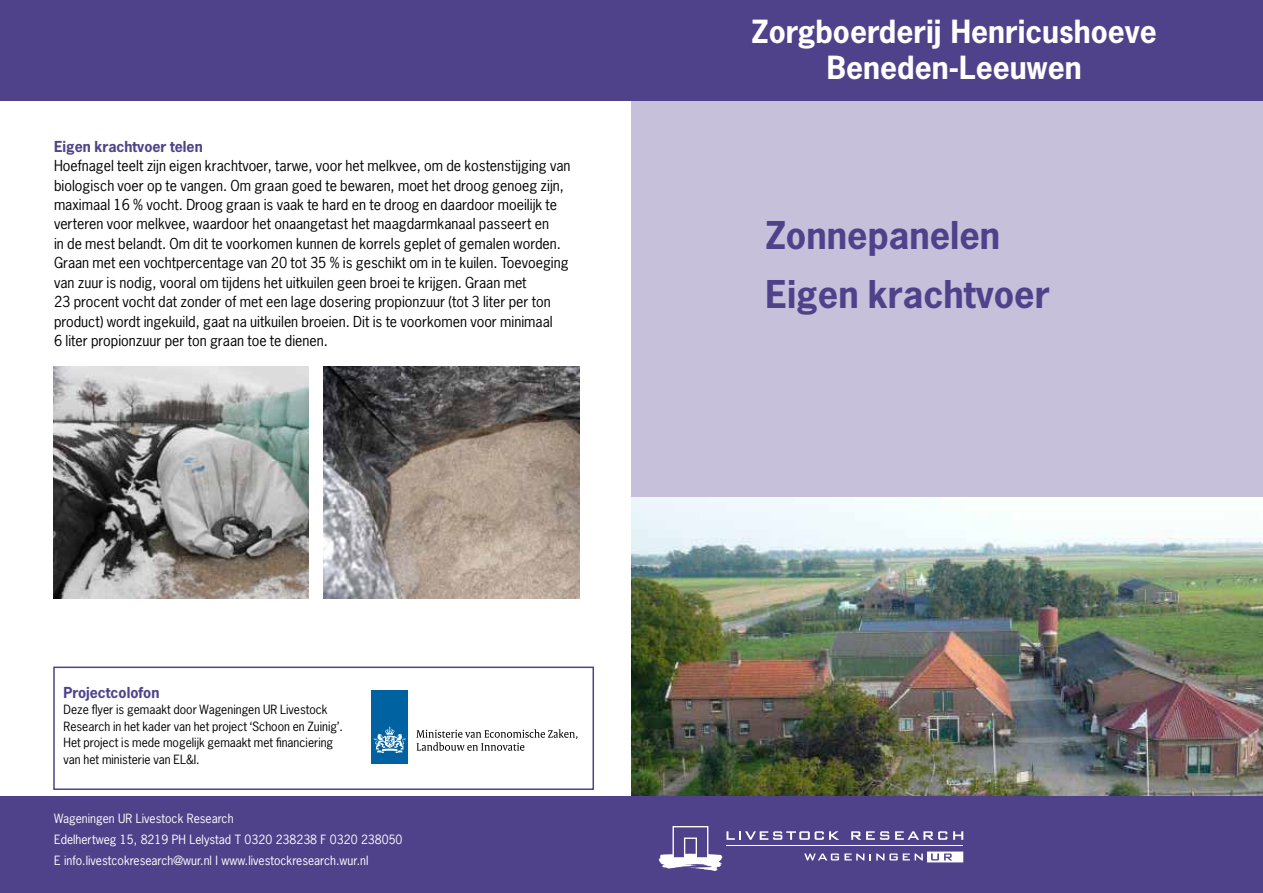
<style>
.page{position:relative;width:1263px;height:893px;background:#fff}
.page>*{position:absolute;margin:0;border:0;box-sizing:border-box;transform-origin:0 0}
.t1{font:700 36px/58.5px "News Gothic Std";color:#4f428a}
.t2{font:700 30px/36px "News Gothic Std";color:#fff;text-align:center}
.t3{font:14.25px/19.5px "News Gothic Std";color:#000}
.t4{font:700 14.25px "News Gothic Std";color:#4f428a}
.t5{font:12px/16.5px "News Gothic Std";color:#000}
.t6{font:12px/21px "News Gothic Std";color:#fff}
.s1{font-style:inherit}
</style>
<div class="page">
<div style="left:631px;top:101px;width:632px;height:399px;background:#c6c0db"></div>
<img style="left:631px;top:497px;width:632px;height:300px">
<div style="left:0;top:797px;width:1263px;height:96px;background:#4f428a"></div>
<div style="left:0;top:0;width:1263px;height:101px;background:#4f428a"></div>
<svg style="left:659px;top:826px;width:304px;height:45px"></svg>
<div style="left:53px;top:667px;width:541px;height:123px;border:2px solid #4f428a"></div>
<div style="left:371px;top:690px;width:37px;height:73px;background:#0062a1"></div>
<svg style="left:374px;top:727px;width:32px;height:26px"></svg>
<svg style="left:416px;top:729px;width:161px;height:22px"></svg>
<img style="left:53px;top:366px;width:256px;height:232px">
<img style="left:324px;top:366px;width:255px;height:232px">
<p class="t4" style="left:54px;top:137px;width:150px">Eigen krachtvoer telen</p>
<p class="t3" style="left:54px;top:156px;width:518px">Hoefnagel teelt zijn eigen krachtvoer, tarwe, voor het melkvee, om de kostenstijging van biologisch voer op te vangen. Om graan goed te bewaren, moet het droog genoeg zijn, maximaal 16 % vocht. Droog graan is vaak te hard en te droog en daardoor moeilijk te verteren voor melkvee, waardoor het onaangetast het maagdarmkanaal passeert en<br>in de mest belandt. Om dit te voorkomen kunnen de korrels geplet of gemalen worden.<br>Graan met een vochtpercentage van 20 tot 35 % is geschikt om in te kuilen. Toevoeging van zuur is nodig, vooral om tijdens het uitkuilen geen broei te krijgen. Graan met<br>23 procent vocht dat zonder of met een lage dosering propionzuur (tot 3 liter per ton product) wordt ingekuild, gaat na uitkuilen broeien. Dit is te voorkomen voor minimaal<br>6 liter propionzuur per ton graan toe te dienen.</p>
<p class="t4" style="left:64px;top:683px;width:97px">Projectcolofon</p>
<p class="t5" style="left:64px;top:701px;width:281px">Deze flyer is gemaakt door Wageningen UR Livestock Research in het kader van het project ‘Schoon en Zuinig’.<br>Het project is mede mogelijk gemaakt met financiering van het ministerie van EL&amp;I.</p>
<p class="t6" style="left:54px;top:808px;width:350px">Wageningen UR Livestock Research<br>Edelhertweg 15, 8219 PH Lelystad <span class="s1">T</span> 0320 238238 F 0320 238050<br>E info.livestcokresearch@wur.nl I www.livestockresearch.wur.nl</p>
<h2 class="t2" style="left:752px;top:13px;width:407px">Zorgboerderij Henricushoeve<br>Beneden-Leeuwen</h2>
<h1 class="t1" style="left:765px;top:206px;width:286px">Zonnepanelen<br>Eigen krachtvoer</h1>
</div>
